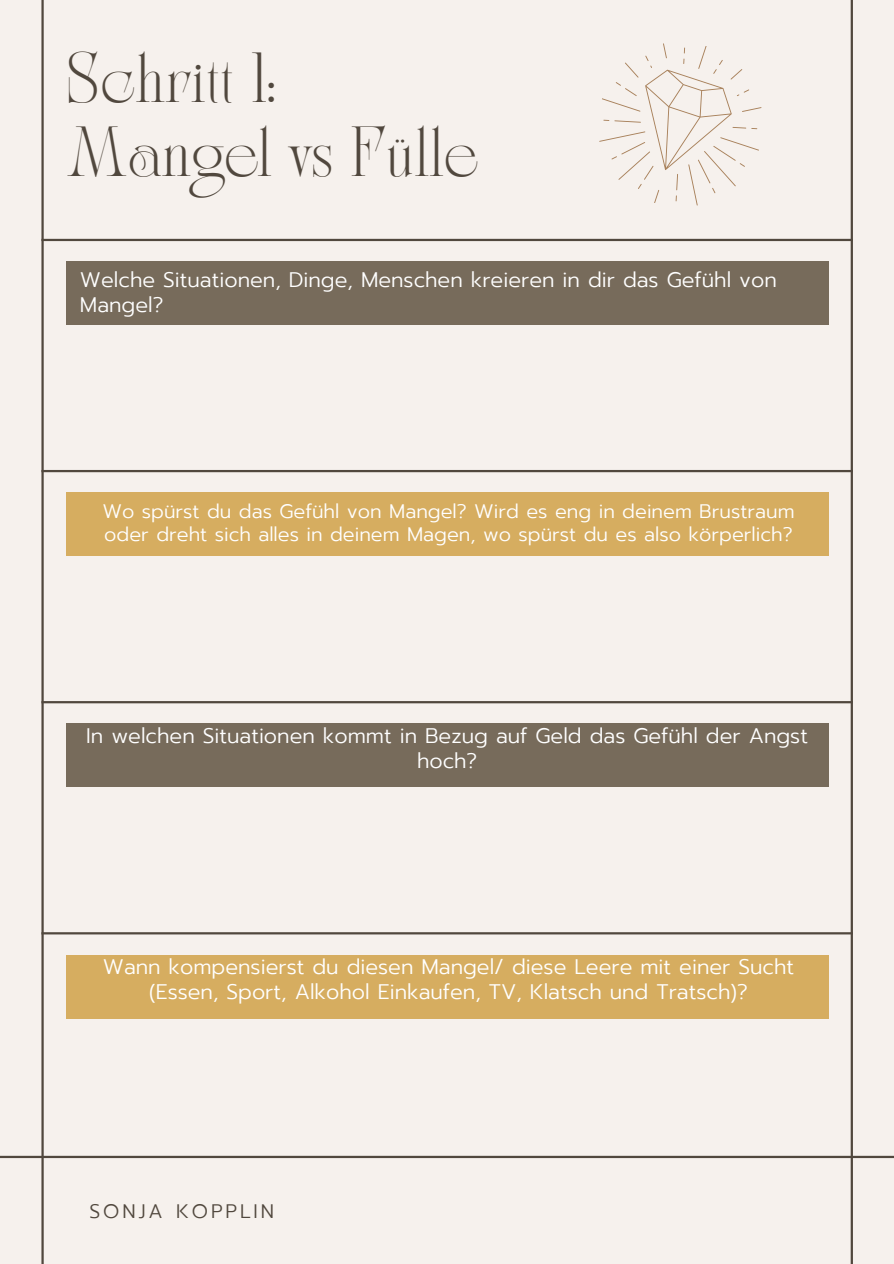
<style>
.page{position:relative;width:894px;height:1264px;background:#fff}
.page>*{position:absolute;margin:0;border:0;box-sizing:border-box;transform-origin:0 0}
.t1{font:49.5px "TAN Nightingale";color:#51483e}
.t2{font:300 21px/24.8px "Prompt";color:#fff;text-align:center}
.t3{font:300 19.5px/22.5px "Prompt";color:#fff}
.t4{font:300 19.5px "Prompt";letter-spacing:.15em;color:#51483e}
</style>
<div class="page">
<div style="left:0;top:0;width:893px;height:1263px;background:#f6f1ed"></div>
<hr style="left:41px;top:0;width:3px;height:1263px;background:#51483e">
<hr style="left:850px;top:0;width:2px;height:1263px;background:#51483e">
<hr style="left:0;top:1155px;width:893px;height:3px;background:#51483e">
<div style="left:66px;top:492px;width:762px;height:64px;background:#d6ad60"></div>
<hr style="left:41px;top:470px;width:811px;height:2px;background:#51483e">
<div style="left:66px;top:724px;width:762px;height:63px;background:#776b5b"></div>
<hr style="left:41px;top:701px;width:811px;height:2px;background:#51483e">
<div style="left:66px;top:955px;width:762px;height:63px;background:#d6ad60"></div>
<hr style="left:41px;top:932px;width:811px;height:2px;background:#51483e">
<div style="left:66px;top:261px;width:762px;height:64px;background:#776b5b"></div>
<hr style="left:41px;top:239px;width:811px;height:2px;background:#51483e">
<svg style="left:599px;top:43px;width:163px;height:163px"></svg>
<p class="t1" style="left:66px;top:51px;width:211px">Schritt 1:</p>
<p class="t1" style="left:66px;top:125px;width:412px">Mangel vs Fülle</p>
<p class="t2" style="left:80px;top:268px;width:698px;text-align:left">Welche Situationen, Dinge, Menschen kreieren in dir das Gefühl von<br>Mangel?</p>
<p class="t3" style="left:102px;top:500px;width:693px">Wo spürst du das Gefühl von Mangel? Wird es eng in deinem Brustraum oder dreht sich alles in deinem Magen, wo spürst du es also körperlich?</p>
<p class="t2" style="left:86px;top:723px;width:723px">In welchen Situationen kommt in Bezug auf Geld das Gefühl der Angst hoch?</p>
<p class="t2" style="left:103px;top:954px;width:692px">Wann kompensierst du diesen Mangel/ diese Leere mit einer Sucht (Essen, Sport, Alkohol Einkaufen, TV, Klatsch und Tratsch)?</p>
<p class="t4" style="left:89px;top:1196px;width:186px">SONJA KOPPLIN</p>
</div>
